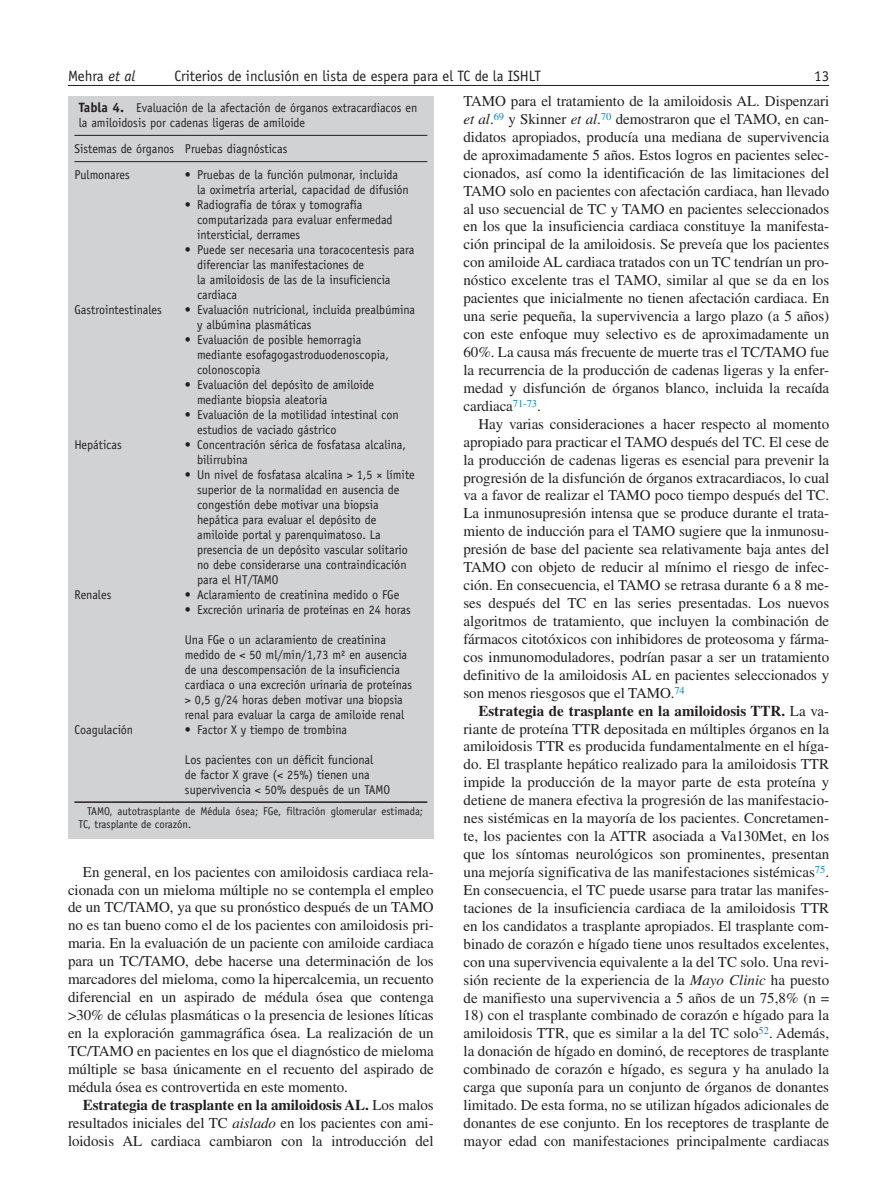
<style>
.page{position:relative;width:893px;height:1191px;background:#fff}
.page>*{position:absolute;margin:0;border:0;box-sizing:border-box;transform-origin:0 0}
.Txt_gral{font:15px/17.9px "Times LT Std";letter-spacing:-.005em;color:#231f20;text-align:justify}
.t1{font:15px "Officina Sans Std";color:#231f20}
.Taula{font:12.75px/15px "Officina Sans Std";color:#231f20;scale:.95 1}
.taula_titol{font:12.75px/15px "Officina Sans Std";color:#231f20;scale:.95 1}
.Taula-peu{font:11.25px/13.5px "Officina Sans Std";color:#231f20;scale:.95 1}
.s1{font-style:italic}
.s2{font-weight:700;font-size:13.5px}
.s3{font-weight:700}
</style>
<div class="page">
<hr style="left:68px;top:85px;width:761px;height:1px;background:#231f20">
<div style="left:68px;top:96px;width:366px;height:742px;background:#d1d2d4"></div>
<hr style="left:74px;top:801px;width:111px;height:2px;background:#231f20">
<hr style="left:185px;top:801px;width:242px;height:2px;background:#231f20">
<hr style="left:74px;top:135px;width:111px;height:1px;background:#231f20">
<hr style="left:185px;top:135px;width:242px;height:1px;background:#231f20">
<hr style="left:74px;top:161px;width:111px;height:1px;background:#231f20">
<hr style="left:185px;top:161px;width:242px;height:1px;background:#231f20">
<p class="t1" style="left:68px;top:67px;width:69px">Mehra <span class="s1">et al</span></p>
<p class="t1" style="left:174px;top:67px;width:368px">Criterios de inclusión en lista de espera para el TC de la ISHLT</p>
<p class="t1" style="left:814px;top:67px;width:16px">13</p>
<p class="taula_titol" style="left:79px;top:100px;width:358px"><span class="s2">Tabla 4.</span> Evaluación de la afectación de órganos extracardiacos en la amiloidosis por cadenas ligeras de amiloide</p>
<p class="Taula" style="left:74px;top:141px;width:107px">Sistemas de órganos</p>
<p class="Taula" style="left:185px;top:141px;width:109px">Pruebas diagnósticas</p>
<p class="Taula" style="left:74px;top:168px;width:60px">Pulmonares</p>
<p class="Taula" style="left:197px;top:168px;width:224px;text-indent:-12px">• Pruebas de la función pulmonar, incluida la oximetría arterial, capacidad de difusión</p>
<p class="Taula" style="left:197px;top:198px;width:207px;text-indent:-12px">• Radiografía de tórax y tomografía computarizada para evaluar enfermedad intersticial, derrames</p>
<p class="Taula" style="left:197px;top:243px;width:230px;text-indent:-12px">• Puede ser necesaria una toracocentesis para diferenciar las manifestaciones de<br>la amiloidosis de las de la insuficiencia cardiaca</p>
<p class="Taula" style="left:74px;top:302px;width:94px">Gastrointestinales</p>
<p class="Taula" style="left:197px;top:302px;width:231px;text-indent:-12px">• Evaluación nutricional, incluida prealbúmina y albúmina plasmáticas</p>
<p class="Taula" style="left:197px;top:332px;width:204px;text-indent:-12px">• Evaluación de posible hemorragia mediante esofagogastroduodenoscopia, colonoscopia</p>
<p class="Taula" style="left:197px;top:377px;width:188px;text-indent:-12px">• Evaluación del depósito de amiloide mediante biopsia aleatoria</p>
<p class="Taula" style="left:197px;top:407px;width:214px;text-indent:-12px">• Evaluación de la motilidad intestinal con estudios de vaciado gástrico</p>
<p class="Taula" style="left:74px;top:437px;width:51px">Hepáticas</p>
<p class="Taula" style="left:197px;top:437px;width:222px;text-indent:-12px">• Concentración sérica de fosfatasa alcalina, bilirrubina</p>
<p class="Taula" style="left:197px;top:467px;width:231px;text-indent:-12px">• Un nivel de fosfatasa alcalina &gt; 1,5 × límite superior de la normalidad en ausencia de congestión debe motivar una biopsia hepática para evaluar el depósito de amiloide portal y parenquimatoso. La presencia de un depósito vascular solitario no debe considerarse una contraindicación para el HT/TAMO</p>
<p class="Taula" style="left:74px;top:587px;width:40px">Renales</p>
<p class="Taula" style="left:185px;top:587px;width:227px">• Aclaramiento de creatinina medido o FGe</p>
<p class="Taula" style="left:185px;top:602px;width:239px">• Excreción urinaria de proteínas en 24 horas</p>
<p class="Taula" style="left:185px;top:632px;width:241px">Una FGe o un aclaramiento de creatinina medido de &lt; 50 ml/min/1,73 m² en ausencia de una descompensación de la insuficiencia cardiaca o una excreción urinaria de proteínas &gt; 0,5 g/24 horas deben motivar una biopsia renal para evaluar la carga de amiloide renal</p>
<p class="Taula" style="left:74px;top:722px;width:63px">Coagulación</p>
<p class="Taula" style="left:185px;top:722px;width:172px">• Factor X y tiempo de trombina</p>
<p class="Taula" style="left:185px;top:752px;width:218px">Los pacientes con un déficit funcional<br>de factor X grave (&lt; 25%) tienen una supervivencia &lt; 50% después de un TAMO</p>
<p class="Taula-peu" style="left:79px;top:804px;width:364px;text-indent:9px">TAMO, autotrasplante de Médula ósea; FGe, filtración glomerular estimada;<br>TC, trasplante de corazón.</p>
<p class="Txt_gral" style="left:68px;top:862px;width:367px;text-indent:15px">En general, en los pacientes con amiloidosis cardiaca rela&shy;cionada con un mieloma múltiple no se contempla el empleo de un TC/TAMO, ya que su pronóstico después de un TAMO no es tan bueno como el de los pacientes con amiloidosis pri&shy;maria. En la evaluación de un paciente con amiloide cardiaca para un TC/TAMO, debe hacerse una determinación de los marcadores del mieloma, como la hipercalcemia, un recuento diferencial en un aspirado de médula ósea que contenga &gt;30% de células plasmáticas o la presencia de lesiones líticas en la exploración gammagráfica ósea. La realización de un TC/TAMO en pacientes en los que el diagnóstico de mieloma múltiple se basa únicamente en el recuento del aspirado de médula ósea es controvertida en este momento.</p>
<p class="Txt_gral" style="left:68px;top:1095px;width:367px;text-indent:15px"><span class="s3">Estrategia de trasplante en la amiloidosis AL.</span> Los malos resultados iniciales del TC <span class="s1">aislado</span> en los pacientes con ami&shy;loidosis AL cardiaca cambiaron con la introducción del</p>
<p class="Txt_gral" style="left:463px;top:92px;width:367px">TAMO para el tratamiento de la amiloidosis AL. Dispenzari <span class="s1">et al</span>.<sup>69</sup> y Skinner <span class="s1">et al</span>.<sup>70</sup> demostraron que el TAMO, en can&shy;didatos apropiados, producía una mediana de supervivencia de aproximadamente 5 años. Estos logros en pacientes selec&shy;cionados, así como la identificación de las limitaciones del TAMO solo en pacientes con afectación cardiaca, han llevado al uso secuencial de TC y TAMO en pacientes seleccionados en los que la insuficiencia cardiaca constituye la manifesta&shy;ción principal de la amiloidosis. Se preveía que los pacientes con amiloide AL cardiaca tratados con un TC tendrían un pro&shy;nóstico excelente tras el TAMO, similar al que se da en los pacientes que inicialmente no tienen afectación cardiaca. En una serie pequeña, la supervivencia a largo plazo (a 5 años) con este enfoque muy selectivo es de aproximadamente un 60%. La causa más frecuente de muerte tras el TC/TAMO fue la recurrencia de la producción de cadenas ligeras y la enfer&shy;medad y disfunción de órganos blanco, incluida la recaída cardiaca<sup>71-73</sup>.</p>
<p class="Txt_gral" style="left:463px;top:415px;width:367px;text-indent:15px">Hay varias consideraciones a hacer respecto al momento apropiado para practicar el TAMO después del TC. El cese de la producción de cadenas ligeras es esencial para prevenir la progresión de la disfunción de órganos extracardiacos, lo cual va a favor de realizar el TAMO poco tiempo después del TC.<br>La inmunosupresión intensa que se produce durante el trata&shy;miento de inducción para el TAMO sugiere que la inmunosu&shy;presión de base del paciente sea relativamente baja antes del TAMO con objeto de reducir al mínimo el riesgo de infec&shy;ción. En consecuencia, el TAMO se retrasa durante 6 a 8 me&shy;ses después del TC en las series presentadas. Los nuevos algoritmos de tratamiento, que incluyen la combinación de fármacos citotóxicos con inhibidores de proteosoma y fárma&shy;cos inmunomoduladores, podrían pasar a ser un tratamiento definitivo de la amiloidosis AL en pacientes seleccionados y son menos riesgosos que el TAMO.<sup>74</sup></p>
<p class="Txt_gral" style="left:463px;top:701px;width:367px;text-indent:15px"><span class="s3">Estrategia de trasplante en la amiloidosis TTR.</span> La va&shy;riante de proteína TTR depositada en múltiples órganos en la amiloidosis TTR es producida fundamentalmente en el híga&shy;do. El trasplante hepático realizado para la amiloidosis TTR impide la producción de la mayor parte de esta proteína y detiene de manera efectiva la progresión de las manifestacio&shy;nes sistémicas en la mayoría de los pacientes. Concretamen&shy;te, los pacientes con la ATTR asociada a Va130Met, en los que los síntomas neurológicos son prominentes, presentan una mejoría significativa de las manifestaciones sistémicas<sup>75</sup>.<br>En consecuencia, el TC puede usarse para tratar las manifes&shy;taciones de la insuficiencia cardiaca de la amiloidosis TTR en los candidatos a trasplante apropiados. El trasplante com&shy;binado de corazón e hígado tiene unos resultados excelentes, con una supervivencia equivalente a la del TC solo. Una revi&shy;sión reciente de la experiencia de la <span class="s1">Mayo Clinic</span> ha puesto de manifiesto una supervivencia a 5 años de un 75,8% (n =</p>
<p class="Txt_gral" style="left:463px;top:1006px;width:367px">18) con el trasplante combinado de corazón e hígado para la amiloidosis TTR, que es similar a la del TC solo<sup>52</sup>. Además, la donación de hígado en dominó, de receptores de trasplante combinado de corazón e hígado, es segura y ha anulado la carga que suponía para un conjunto de órganos de donantes limitado. De esta forma, no se utilizan hígados adicionales de donantes de ese conjunto. En los receptores de trasplante de mayor edad con manifestaciones principalmente cardiacas</p>
</div>
